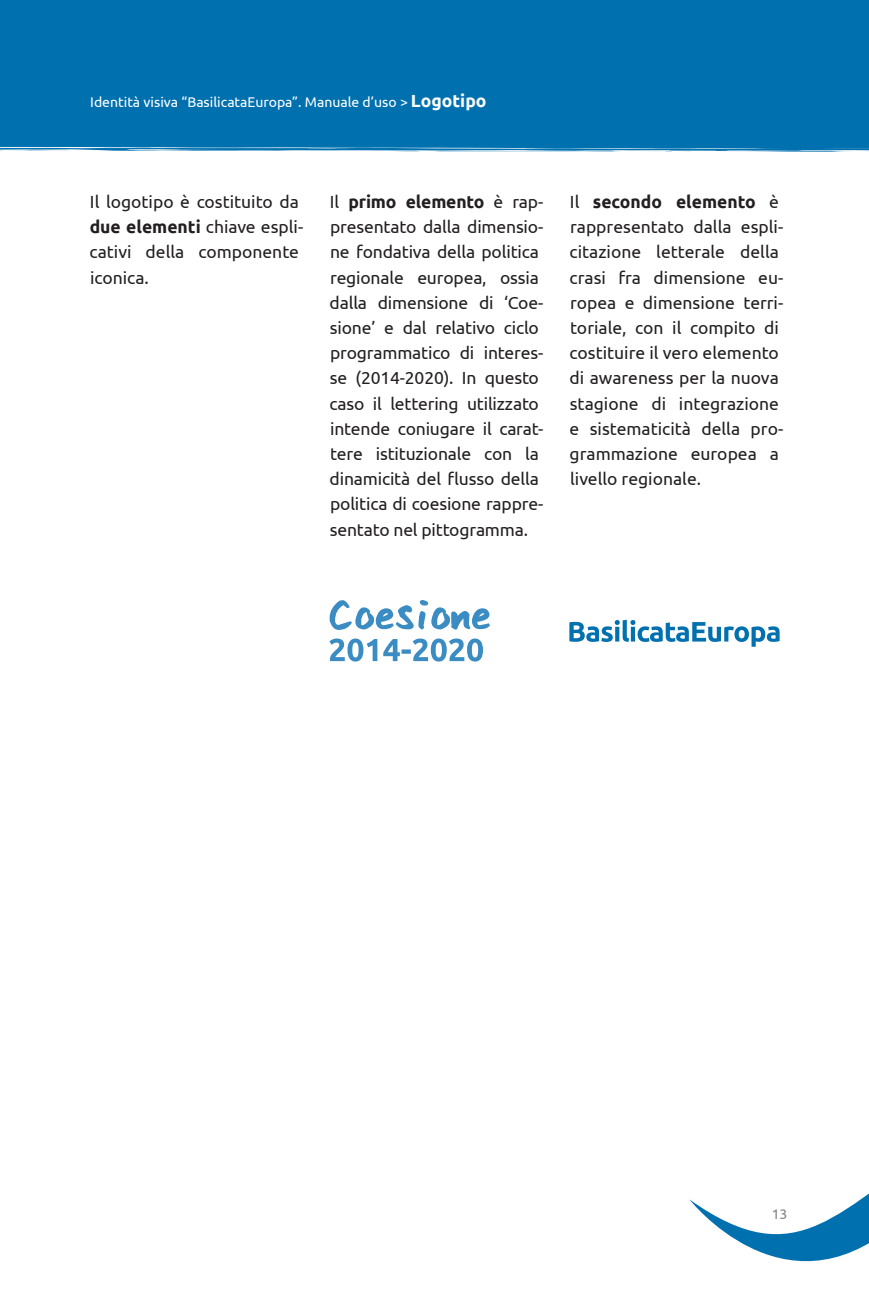
<style>
.page{position:relative;width:869px;height:1290px;background:#fff}
.page>*{position:absolute;margin:0;border:0;box-sizing:border-box;transform-origin:0 0}
.t1{font:17.5px/25.2px "Ubuntu";letter-spacing:-.01em;color:#231f20}
.t2{font:14px "Ubuntu";color:#fff}
.t3{font:14px "Ubuntu";color:#808285}
.s1{font-weight:700;font-size:17.5px}
.s2{font-weight:700}
</style>
<div class="page">
<svg style="left:689px;top:1194px;width:179px;height:68px"></svg>
<div style="left:0;top:0;width:868px;height:152px;background:#0070af"></div>
<svg style="left:853px;top:134px;width:15px;height:18px"></svg>
<svg style="left:639px;top:151px;width:26px;height:1px"></svg>
<svg style="left:699px;top:146px;width:55px;height:1px"></svg>
<svg style="left:306px;top:147px;width:35px;height:1px"></svg>
<svg style="left:425px;top:145px;width:79px;height:7px"></svg>
<svg style="left:329px;top:600px;width:160px;height:30px"></svg>
<svg style="left:329px;top:638px;width:154px;height:23px"></svg>
<svg style="left:569px;top:620px;width:210px;height:27px"></svg>
<p class="t2" style="left:90px;top:94px;width:397px">Identità visiva “BasilicataEuropa”. Manuale d’uso &gt; <span class="s1">Logotipo</span></p>
<p class="t1" style="left:90px;top:189px;width:215px">Il logotipo è costituito da <span class="s2">due elementi</span> chiave espli&shy;cativi della componente iconica.</p>
<p class="t1" style="left:329px;top:189px;width:215px">Il <span class="s2">primo elemento</span> è rap&shy;presentato dalla dimensio&shy;ne fondativa della politica regionale europea, ossia dalla dimensione di ‘Coe&shy;sione’ e dal relativo ciclo programmatico di interes&shy;se (2014-2020). In questo caso il lettering utilizzato intende coniugare il carat&shy;tere istituzionale con la dinamicità del flusso della politica di coesione rappre&shy;sentato nel pittogramma.</p>
<p class="t1" style="left:569px;top:189px;width:215px">Il <span class="s2">secondo elemento</span> è rappresentato dalla espli&shy;citazione letterale della crasi fra dimensione eu&shy;ropea e dimensione terri&shy;toriale, con il compito di costituire il vero elemento di awareness per la nuova stagione di integrazione e sistematicità della pro&shy;grammazione europea a livello regionale.</p>
<p class="t3" style="left:771px;top:1206px;width:17px">13</p>
</div>
